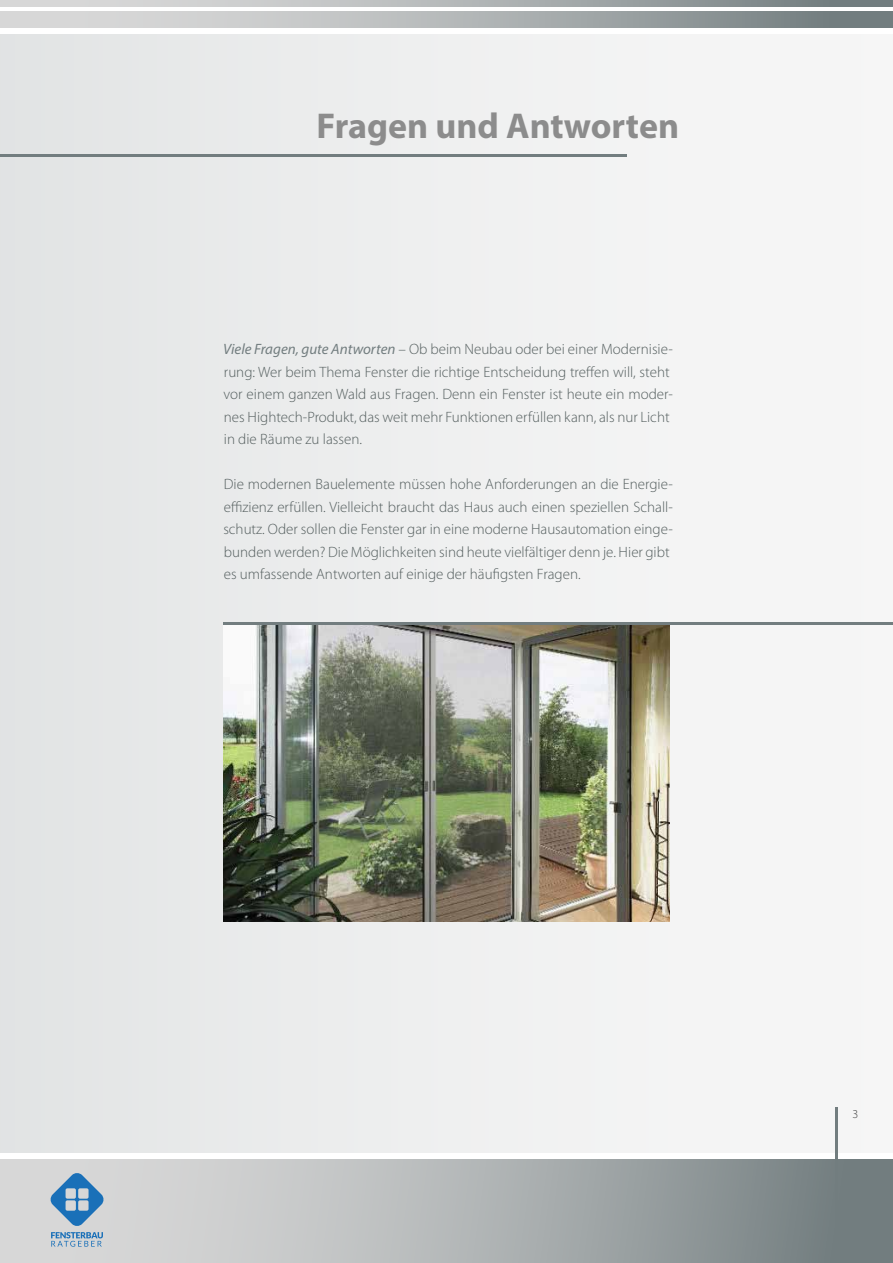
<style>
.page{position:relative;width:893px;height:1263px;background:#fff}
.page>*{position:absolute;margin:0;border:0;box-sizing:border-box;transform-origin:0 0}
.t1{font:700 36px "Myriad Pro";color:#8c8c8c}
.t2{font:300 15px/22.5px "Myriad Pro";color:#555f5f}
.t3{font:300 12px "Myriad Pro";color:#3c3c3c}
.s1{font-weight:400;font-style:italic;color:#727d7f}
</style>
<div class="page">
<div style="left:0;top:34px;width:893px;height:1118px;background:#eff0f0"></div>
<img style="left:223px;top:625px;width:447px;height:296px">
<hr style="left:223px;top:623px;width:670px;height:2px;background:#727d7f">
<hr style="left:0;top:154px;width:626px;height:3px;background:#727d7f">
<svg style="left:0;top:0;width:893px;height:7px;background:#aeb3b3"></svg>
<svg style="left:0;top:11px;width:893px;height:16px;background:#aeb3b3"></svg>
<div style="left:0;top:1159px;width:893px;height:104px;background:linear-gradient(to right,#e8e6e6,#768082)"></div>
<svg style="left:50px;top:1172px;width:54px;height:75px;background:#8eafca"></svg>
<hr style="left:836px;top:1108px;width:2px;height:155px;background:#727d7f">
<h1 class="t1" style="left:316px;top:102px;width:364px">Fragen und Antworten</h1>
<p class="t2" style="left:223px;top:338px;width:451px"><span class="s1">Viele Fragen, gute Antworten</span> – Ob beim Neubau oder bei einer Modernisie&shy;rung: Wer beim Thema Fenster die richtige Entscheidung treffen will, steht vor einem ganzen Wald aus Fragen. Denn ein Fenster ist heute ein moder&shy;nes Hightech-Produkt, das weit mehr Funktionen erfüllen kann, als nur Licht in die Räume zu lassen.</p>
<p class="t2" style="left:223px;top:473px;width:451px">Die modernen Bauelemente müssen hohe Anforderungen an die Energie&shy;effizienz erfüllen. Vielleicht braucht das Haus auch einen speziellen Schall&shy;schutz. Oder sollen die Fenster gar in eine moderne Hausautomation einge&shy;bunden werden? Die Möglichkeiten sind heute vielfältiger denn je. Hier gibt es umfassende Antworten auf einige der häufigsten Fragen.</p>
<p class="t3" style="left:852px;top:1106px;width:7px">3</p>
</div>
